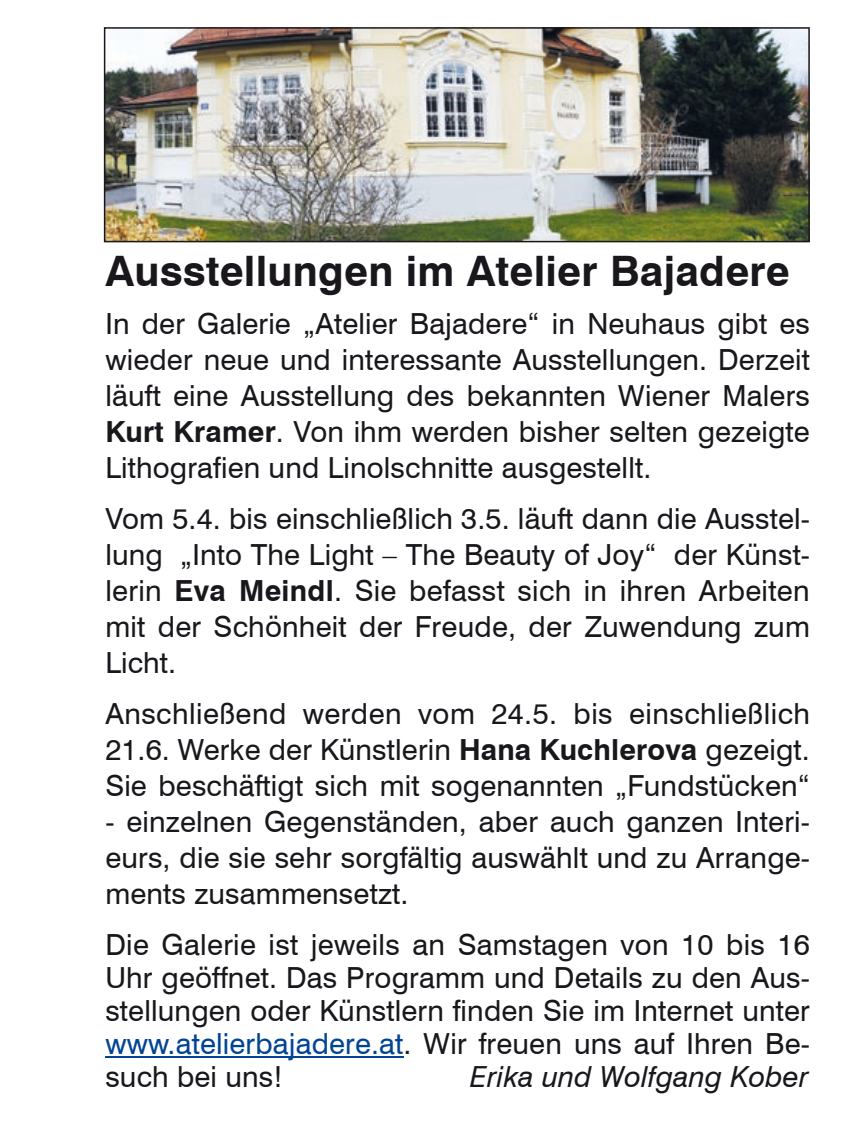
<style>
.page{position:relative;width:847px;height:1127px;background:#fff}
.page>*{position:absolute;margin:0;border:0;box-sizing:border-box;transform-origin:0 0}
.t1{font:700 42px "Swiss 721 BT";letter-spacing:.005em;color:#1a171c}
.t2{font:29.1px/36px "Swiss 721 BT";letter-spacing:.005em;color:#1a171c;text-align:justify}
.t3{font:italic 29.1px "Swiss 721 BT";letter-spacing:.005em;color:#1a171c}
.s1{font-weight:700}
.s2{color:#004494}
</style>
<div class="page">
<hr style="left:105px;top:1056px;width:298px;height:2px;background:#004494">
<img style="left:104px;top:27px;width:705px;height:215px">
<h1 class="t1" style="left:105px;top:242px;width:686px">Ausstellungen im Atelier Bajadere</h1>
<p class="t2" style="left:105px;top:304px;width:706px">In der Galerie „Atelier Bajadere“ in Neuhaus gibt es wieder neue und interessante Ausstellungen. Derzeit läuft eine Ausstellung des bekannten Wiener Malers <span class="s1">Kurt Kramer</span>. Von ihm werden bisher selten gezeigte Lithografien und Linolschnitte ausgestellt.</p>
<p class="t2" style="left:105px;top:499px;width:706px">Vom 5.4. bis einschließlich 3.5. läuft dann die Ausstel&shy;lung „Into The Light – The Beauty of Joy“ der Künst&shy;lerin <span class="s1">Eva Meindl</span>. Sie befasst sich in ihren Arbeiten mit der Schönheit der Freude, der Zuwendung zum Licht.</p>
<p class="t2" style="left:105px;top:694px;width:706px">Anschließend werden vom 24.5. bis einschließlich 21.6. Werke der Künstlerin <span class="s1">Hana Kuchlerova</span> gezeigt.<br>Sie beschäftigt sich mit sogenannten „Fundstücken“</p>
<p class="t2" style="left:105px;top:802px;width:706px">- einzelnen Gegenständen, aber auch ganzen Interi&shy;eurs, die sie sehr sorgfältig auswählt und zu Arrange&shy;ments zusammensetzt.</p>
<p class="t2" style="left:105px;top:927px;width:706px;line-height:33px">Die Galerie ist jeweils an Samstagen von 10 bis 16<br>Uhr geöffnet. Das Programm und Details zu den Aus&shy;stellungen oder Künstlern finden Sie im Internet unter <span class="s2">www.atelierbajadere.at</span>. Wir freuen uns auf Ihren Be&shy;such bei uns!</p>
<p class="t3" style="left:470px;top:1056px;width:340px">Erika und Wolfgang Kober</p>
</div>
